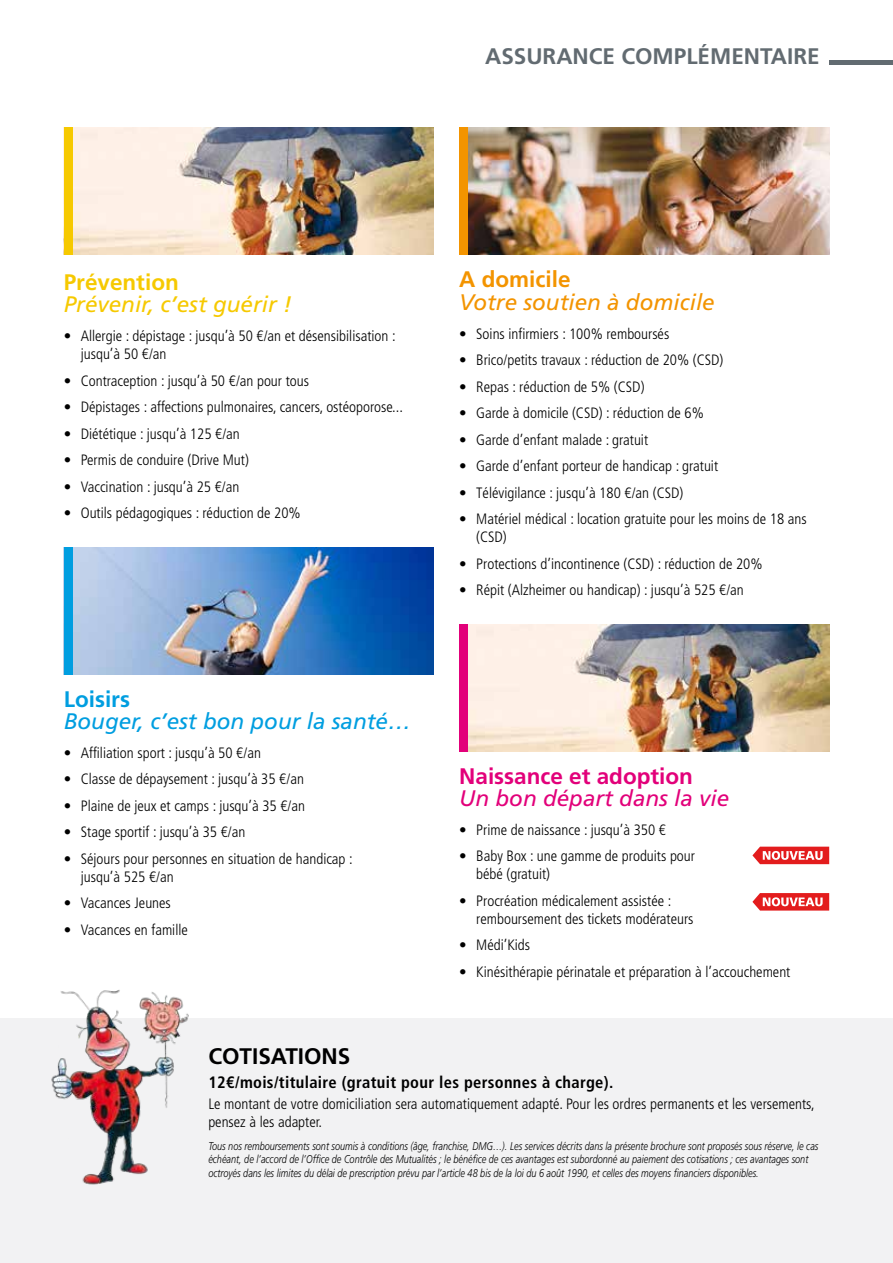
<style>
.page{position:relative;width:893px;height:1263px;background:#fff}
.page>*{position:absolute;margin:0;border:0;box-sizing:border-box;transform-origin:0 0}
.t1{font:italic 22.5px "Frutiger";color:#009ee0}
.t2{font:700 22.5px "Frutiger";color:#626b71}
.t3{font:italic 22.5px "Frutiger";color:#f6c900}
.t4{font:italic 22.5px "Frutiger";color:#f39400}
.t5{font:italic 22.5px "Frutiger";color:#e2007a}
.t6{font:700 22.5px "Frutiger";color:#e2007a}
.t7{font:700 22.5px "Frutiger";color:#000}
.t8{font:700 22.5px "Frutiger";color:#f6c900}
.t9{font:700 22.5px "Frutiger";color:#f39400}
.t10{font:700 22.5px "Frutiger";color:#009ee0}
.t11{font:700 condensed 16.5px "Frutiger";letter-spacing:.02em;color:#000}
.t12{font:300 condensed 15px/18px "Frutiger";color:#000}
.t13{font:italic 300 11.25px/13.5px "Frutiger";color:#000;scale:.81 1}
</style>
<div class="page">
<hr style="left:829px;top:60px;width:64px;height:4px;background:#626b71">
<img style="left:72px;top:127px;width:362px;height:128px">
<img style="left:468px;top:624px;width:361px;height:128px">
<img style="left:72px;top:547px;width:362px;height:128px">
<img style="left:468px;top:127px;width:361px;height:128px">
<svg style="left:752px;top:847px;width:77px;height:17px"></svg>
<svg style="left:752px;top:893px;width:77px;height:17px"></svg>
<div style="left:0;top:1018px;width:893px;height:245px;background:#f2f2f3"></div>
<img style="left:51px;top:990px;width:138px;height:195px">
<div style="left:64px;top:127px;width:8px;height:128px;background:#f6c900"></div>
<div style="left:459px;top:127px;width:9px;height:128px;background:#f39400"></div>
<div style="left:459px;top:624px;width:9px;height:128px;background:#e2007a"></div>
<div style="left:64px;top:547px;width:8px;height:128px;background:#009ee0"></div>
<h1 class="t2" style="left:485px;top:43px;width:336px">ASSURANCE COMPLÉMENTAIRE</h1>
<h1 class="t8" style="left:64px;top:269px;width:117px">Prévention</h1>
<h1 class="t3" style="left:64px;top:292px;width:230px">Prévenir, c’est guérir !</h1>
<p class="t12" style="left:81px;top:327px;width:316px;text-indent:-17px">• Allergie : dépistage : jusqu’à 50 €/an et désensibilisation : jusqu’à 50 €/an</p>
<p class="t12" style="left:64px;top:372px;width:247px">• Contraception : jusqu’à 50 €/an pour tous</p>
<p class="t12" style="left:64px;top:398px;width:341px">• Dépistages : affections pulmonaires, cancers, ostéoporose...</p>
<p class="t12" style="left:64px;top:425px;width:178px">• Diététique : jusqu’à 125 €/an</p>
<p class="t12" style="left:64px;top:451px;width:187px">• Permis de conduire (Drive Mut)</p>
<p class="t12" style="left:64px;top:478px;width:177px">• Vaccination : jusqu’à 25 €/an</p>
<p class="t12" style="left:64px;top:504px;width:238px">• Outils pédagogiques : réduction de 20%</p>
<h1 class="t10" style="left:64px;top:686px;width:68px">Loisirs</h1>
<h1 class="t1" style="left:64px;top:708px;width:348px">Bouger, c’est bon pour la santé…</h1>
<p class="t12" style="left:64px;top:744px;width:199px">• Affiliation sport : jusqu’à 50 €/an</p>
<p class="t12" style="left:64px;top:770px;width:242px">• Classe de dépaysement : jusqu’à 35 €/an</p>
<p class="t12" style="left:64px;top:797px;width:243px">• Plaine de jeux et camps : jusqu’à 35 €/an</p>
<p class="t12" style="left:64px;top:823px;width:183px">• Stage sportif : jusqu’à 35 €/an</p>
<p class="t12" style="left:81px;top:850px;width:273px;text-indent:-17px">• Séjours pour personnes en situation de handicap : jusqu’à 525 €/an</p>
<p class="t12" style="left:64px;top:894px;width:109px">• Vacances Jeunes</p>
<p class="t12" style="left:64px;top:921px;width:126px">• Vacances en famille</p>
<h1 class="t9" style="left:459px;top:266px;width:113px">A domicile</h1>
<h1 class="t4" style="left:459px;top:289px;width:257px">Votre soutien à domicile</h1>
<p class="t12" style="left:459px;top:325px;width:212px">• Soins infirmiers : 100% remboursés</p>
<p class="t12" style="left:459px;top:351px;width:266px">• Brico/petits travaux : réduction de 20% (CSD)</p>
<p class="t12" style="left:459px;top:378px;width:187px">• Repas : réduction de 5% (CSD)</p>
<p class="t12" style="left:459px;top:404px;width:246px">• Garde à domicile (CSD) : réduction de 6%</p>
<p class="t12" style="left:459px;top:431px;width:190px">• Garde d’enfant malade : gratuit</p>
<p class="t12" style="left:459px;top:457px;width:260px">• Garde d’enfant porteur de handicap : gratuit</p>
<p class="t12" style="left:459px;top:484px;width:226px">• Télévigilance : jusqu’à 180 €/an (CSD)</p>
<p class="t12" style="left:476px;top:510px;width:332px;text-indent:-17px">• Matériel médical : location gratuite pour les moins de 18 ans (CSD)</p>
<p class="t12" style="left:459px;top:555px;width:305px">• Protections d’incontinence (CSD) : réduction de 20%</p>
<p class="t12" style="left:459px;top:581px;width:286px">• Répit (Alzheimer ou handicap) : jusqu’à 525 €/an</p>
<h1 class="t6" style="left:459px;top:763px;width:235px">Naissance et adoption</h1>
<h1 class="t5" style="left:459px;top:785px;width:272px">Un bon départ dans la vie</h1>
<p class="t12" style="left:459px;top:821px;width:208px">• Prime de naissance : jusqu’à 350 €</p>
<p class="t12" style="left:476px;top:847px;width:220px;text-indent:-17px">• Baby Box : une gamme de produits pour bébé (gratuit)</p>
<p class="t12" style="left:476px;top:892px;width:219px;text-indent:-17px">• Procréation médicalement assistée : remboursement des tickets modérateurs</p>
<p class="t12" style="left:459px;top:936px;width:72px">• Médi’Kids</p>
<p class="t12" style="left:459px;top:963px;width:333px">• Kinésithérapie périnatale et préparation à l’accouchement</p>
<h1 class="t7" style="left:208px;top:1043px;width:143px">COTISATIONS</h1>
<p class="t11" style="left:208px;top:1073px;width:406px">12€/mois/titulaire (gratuit pour les personnes à charge).</p>
<p class="t12" style="left:208px;top:1095px;width:608px">Le montant de votre domiciliation sera automatiquement adapté. Pour les ordres permanents et les versements, pensez à les adapter.</p>
<p class="t13" style="left:208px;top:1139px;width:755px">Tous nos remboursements sont soumis à conditions (âge, franchise, DMG…). Les services décrits dans la présente brochure sont proposés sous réserve, le cas échéant, de l’accord de l’Office de Contrôle des Mutualités ; le bénéfice de ces avantages est subordonné au paiement des cotisations ; ces avantages sont octroyés dans les limites du délai de prescription prévu par l’article 48 bis de la loi du 6 août 1990, et celles des moyens financiers disponibles.</p>
</div>
